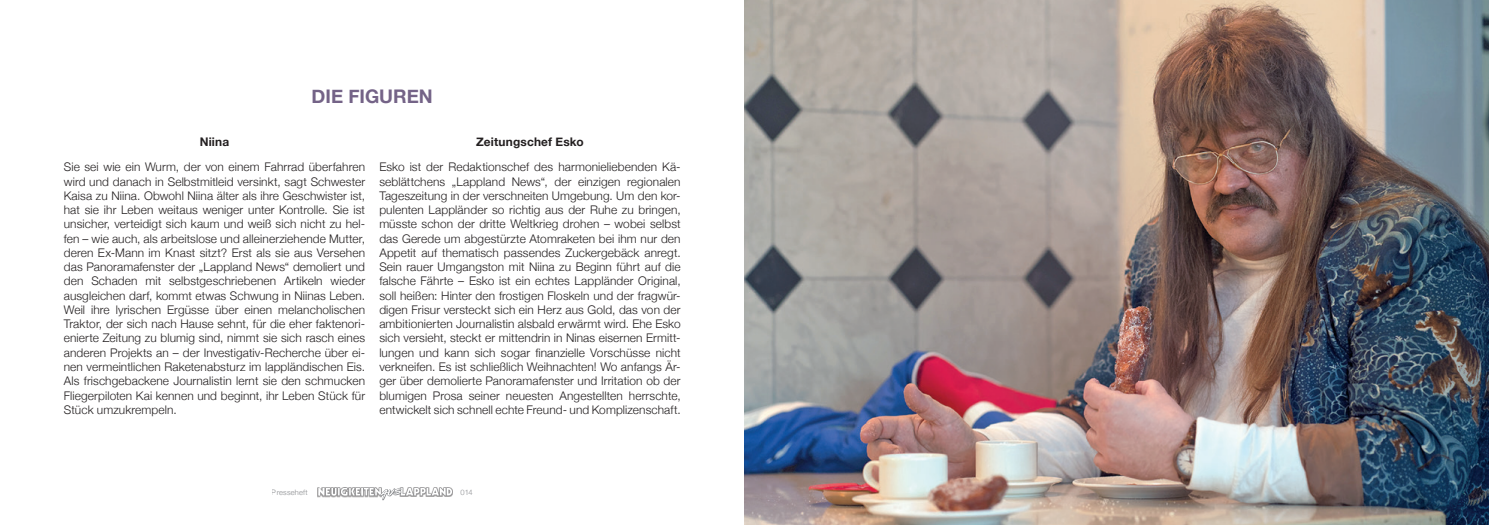
<style>
.page{position:relative;width:1489px;height:525px;background:#fff}
.page>*{position:absolute;margin:0;border:0;box-sizing:border-box;transform-origin:0 0}
.t1{font:700 18.75px "Helvetica Neue";color:#746387}
.t2{font:300 11.88px/14.2px "Helvetica Neue";letter-spacing:.01em;color:#231f20;text-align:justify}
.t3{font:700 11.88px "Helvetica Neue";letter-spacing:.015em;color:#231f20}
.t4{font:300 7.5px "Helvetica Neue";letter-spacing:.025em;color:#8a8c8f}
</style>
<div class="page">
<div style="left:317px;top:486px;width:65px;height:11px;background:#231f20;opacity:.45"></div>
<div style="left:400px;top:487px;width:53px;height:9px;background:#231f20;opacity:.45"></div>
<svg style="left:318px;top:487px;width:134px;height:12px"></svg>
<img style="left:744px;top:0;width:744px;height:524px">
<h1 class="t1" style="left:311px;top:82px;width:123px">DIE FIGUREN</h1>
<p class="t3" style="left:200px;top:133px;width:31px">Niina</p>
<p class="t2" style="left:64px;top:159px;width:303px">Sie sei wie ein Wurm, der von einem Fahrrad überfahren wird und danach in Selbstmitleid versinkt, sagt Schwester Kaisa zu Niina. Obwohl Niina älter als ihre Geschwister ist, hat sie ihr Leben weitaus weniger unter Kontrolle. Sie ist unsicher, verteidigt sich kaum und weiß sich nicht zu hel&shy;fen – wie auch, als arbeitslose und alleinerziehende Mutter, deren Ex-Mann im Knast sitzt? Erst als sie aus Versehen das Panoramafenster der „Lappland News“ demoliert und den Schaden mit selbstgeschriebenen Artikeln wieder ausgleichen darf, kommt etwas Schwung in Niinas Leben.<br>Weil ihre lyrischen Ergüsse über einen melancholischen Traktor, der sich nach Hause sehnt, für die eher faktenori&shy;enierte Zeitung zu blumig sind, nimmt sie sich rasch eines anderen Projekts an – der Investigativ-Recherche über ei&shy;nen vermeintlichen Raketenabsturz im lappländischen Eis.<br>Als frischgebackene Journalistin lernt sie den schmucken Fliegerpiloten Kai kennen und beginnt, ihr Leben Stück für Stück umzukrempeln.</p>
<p class="t3" style="left:476px;top:133px;width:109px">Zeitungschef Esko</p>
<p class="t2" style="left:379px;top:159px;width:303px">Esko ist der Redaktionschef des harmonieliebenden Kä&shy;seblättchens „Lappland News“, der einzigen regionalen Tageszeitung in der verschneiten Umgebung. Um den kor&shy;pulenten Lappländer so richtig aus der Ruhe zu bringen, müsste schon der dritte Weltkrieg drohen – wobei selbst das Gerede um abgestürzte Atomraketen bei ihm nur den Appetit auf thematisch passendes Zuckergebäck anregt.<br>Sein rauer Umgangston mit Niina zu Beginn führt auf die falsche Fährte – Esko ist ein echtes Lappländer Original, soll heißen: Hinter den frostigen Floskeln und der fragwür&shy;digen Frisur versteckt sich ein Herz aus Gold, das von der ambitionierten Journalistin alsbald erwärmt wird. Ehe Esko sich versieht, steckt er mittendrin in Ninas eisernen Ermitt&shy;lungen und kann sich sogar finanzielle Vorschüsse nicht verkneifen. Es ist schließlich Weihnachten! Wo anfangs Är&shy;ger über demolierte Panoramafenster und Irritation ob der blumigen Prosa seiner neuesten Angestellten herrschte, entwickelt sich schnell echte Freund- und Komplizenschaft.</p>
<p class="t4" style="left:272px;top:486px;width:37px">Presseheft</p>
<p class="t4" style="left:460px;top:486px;width:14px">014</p>
</div>
